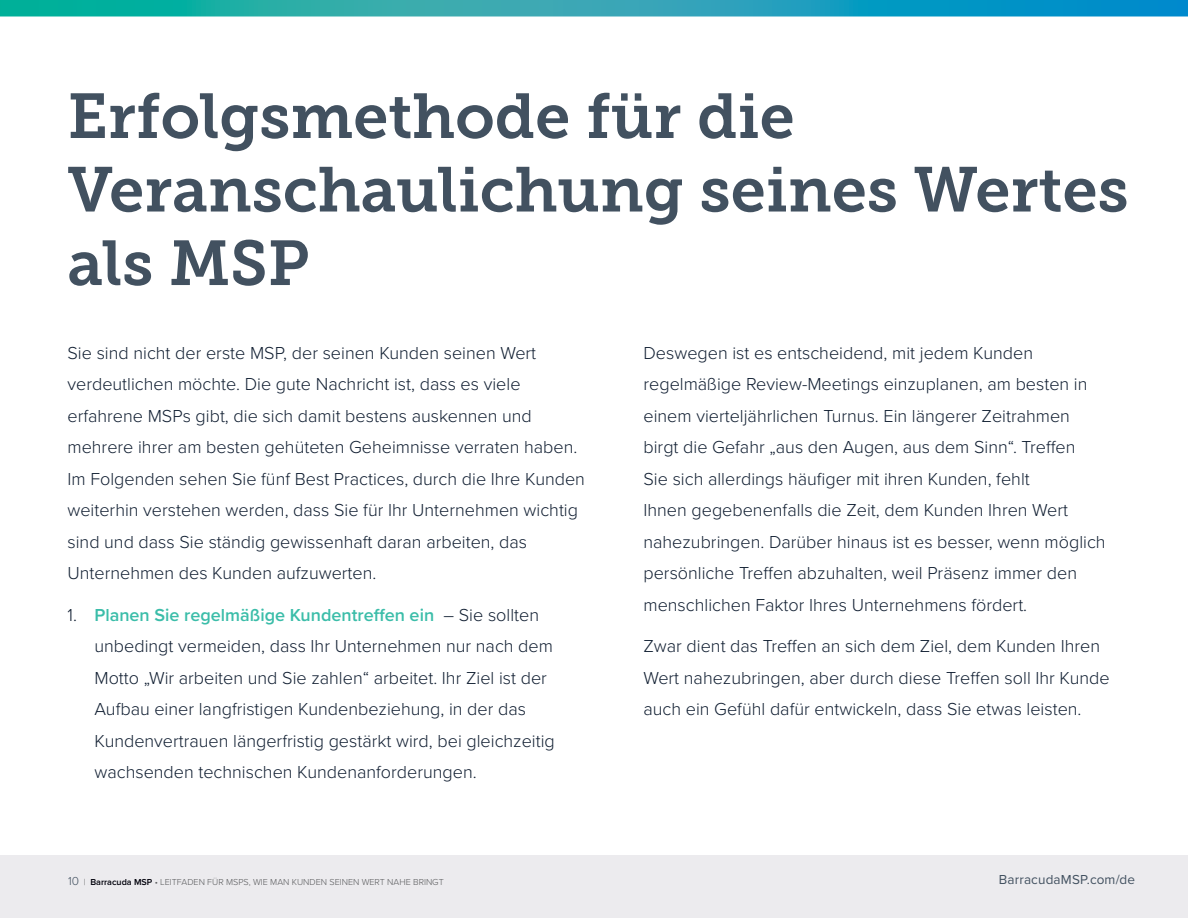
<style>
.page{position:relative;width:1188px;height:918px;background:#fff}
.page>*{position:absolute;margin:0;border:0;box-sizing:border-box;transform-origin:0 0}
.t1{font:63px/73.5px "Museo Slab 700";color:#425160}
.t2{font:300 18px/31.5px "Proxima Nova";color:#111f32}
.t3{font:13.5px "Proxima Nova";letter-spacing:.015em;color:#425160}
.t4{font:300 9px "Proxima Nova";color:#58595b}
.s1{font-weight:600;color:#3bbda9}
.s2{font-size:12px;color:#425160}
.s3{font-weight:600;color:#00000a}
</style>
<div class="page">
<div style="left:0;top:855px;width:1188px;height:63px;background:#ecebee"></div>
<svg style="left:0;top:0;width:1188px;height:16px;background:#1aa3b4"></svg>
<h1 class="t1" style="left:68px;top:80px;width:1063px">Erfolgsmethode für die<br>Veranschaulichung seines Wertes als MSP</h1>
<p class="t2" style="left:68px;top:336px;width:519px">Sie sind nicht der erste MSP, der seinen Kunden seinen Wert verdeutlichen möchte. Die gute Nachricht ist, dass es viele erfahrene MSPs gibt, die sich damit bestens auskennen und mehrere ihrer am besten gehüteten Geheimnisse verraten haben.<br>I m Folgenden sehen Sie fünf Best Practices, durch die I hre Kunden weiterhin verstehen werden, dass Sie für I hr U nternehmen wichtig sind und dass Sie ständig gewissenhaft daran arbeiten, das<br>U nternehmen des Kunden aufzuwerten.</p>
<p class="t2" style="left:94px;top:598px;width:462px;text-indent:-27px">1. <span class="s1">Planen Sie regelmäßige Kundentreffen ein</span> – Sie sollten unbedingt vermeiden, dass I hr U nternehmen nur nach dem Motto „Wir arbeiten und Sie zahlen“ arbeitet. I hr Ziel ist der Aufbau einer langfristigen Kundenbeziehung, in der das Kundenvertrauen längerfristig gestärkt wird, bei gleichzeitig wachsenden technischen Kundenanforderungen.</p>
<p class="t2" style="left:643px;top:336px;width:464px">Deswegen ist es entscheidend, mit jedem Kunden regelmäßige Review-Meetings einzuplanen, am besten in einem vierteljährlichen Turnus. Ein längerer Zeitrahmen birgt die Gefahr „aus den Augen, aus dem Sinn“. Treffen<br>Sie sich allerdings häufiger mit ihren Kunden, fehlt<br>I hnen gegebenenfalls die Zeit, dem Kunden I hren Wert nahezubringen. Darüber hinaus ist es besser, wenn möglich persönliche Treffen abzuhalten, weil Präsenz immer den menschlichen Faktor I hres Unternehmens fördert.</p>
<p class="t2" style="left:643px;top:630px;width:468px">Zwar dient das Treffen an sich dem Ziel, dem Kunden Ihren<br>Wert nahezubringen, aber durch diese Treffen soll I hr Kunde auch ein Gefühl dafür entwickeln, dass Sie etwas leisten.</p>
<p class="t4" style="left:68px;top:875px;width:377px"><span class="s2">10</span> | <span class="s3">Barracuda MSP</span> • Leitfaden für MSPs, wie man Kunden seinen Wert nahe bringt</p>
<p class="t3" style="left:999px;top:869px;width:138px">BarracudaMSP.com/de</p>
</div>
